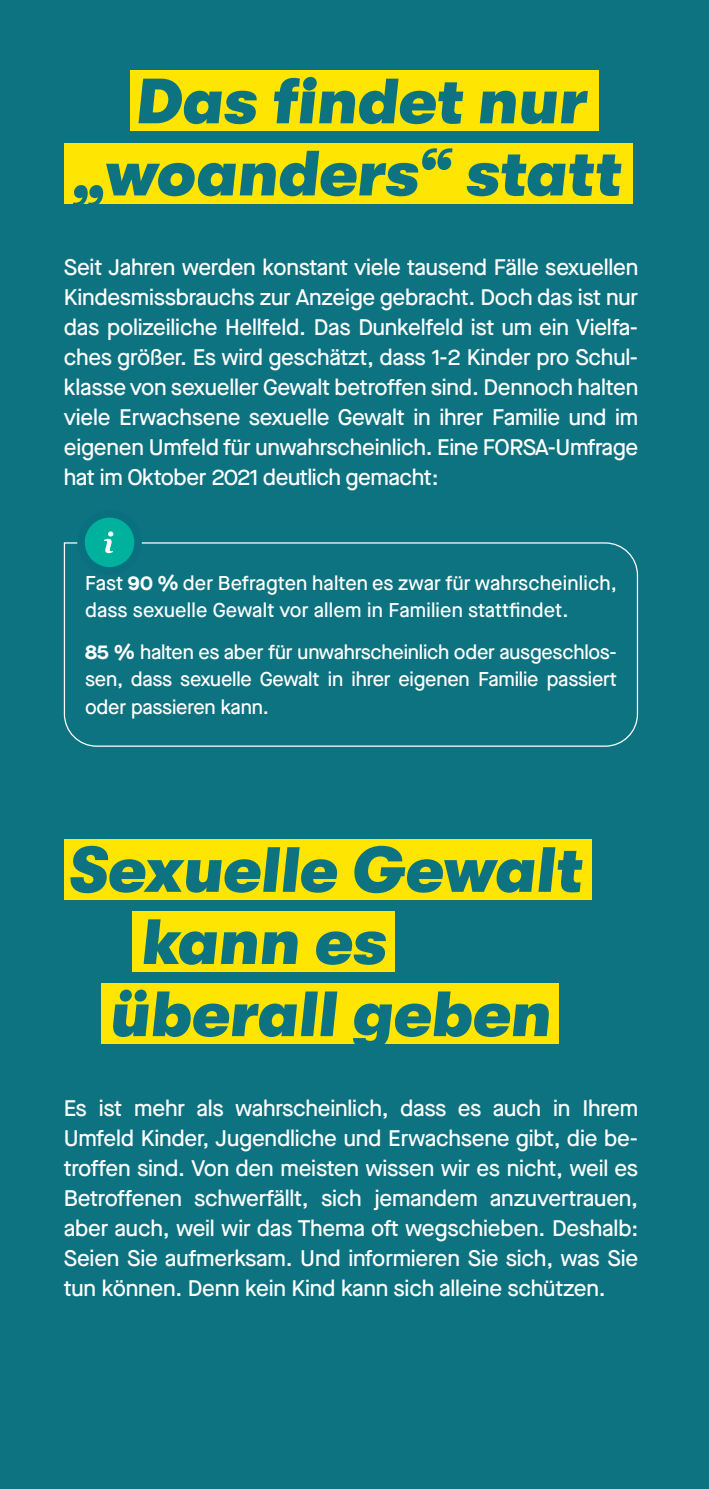
<style>
.page{position:relative;width:709px;height:1489px;background:#fff}
.page>*{position:absolute;margin:0;border:0;box-sizing:border-box;transform-origin:0 0}
.t1{font:63.75px/72px "GT Walsheim Bl Ob";color:#0e7381;text-align:center}
.t2{font:500 22.5px/30px "Maison Neue";letter-spacing:-.02em;color:#fff;text-align:justify}
.t3{font:500 20px/27.5px "Maison Neue";color:#fff}
.s1{font-weight:700}
</style>
<div class="page">
<div style="left:0;top:0;width:709px;height:1488px;background:#0e7381"></div>
<div style="left:130px;top:71px;width:469px;height:60px;background:#ffe501"></div>
<div style="left:64px;top:143px;width:568px;height:60px;background:#ffe501"></div>
<div style="left:133px;top:911px;width:262px;height:60px;background:#ffe501"></div>
<div style="left:64px;top:839px;width:527px;height:60px;background:#ffe501"></div>
<div style="left:101px;top:983px;width:458px;height:60px;background:#ffe501"></div>
<svg style="left:63px;top:542px;width:575px;height:205px"></svg>
<div style="left:81px;top:514px;width:57px;height:57px;background:#00b19d;border-radius:50%"></div>
<div style="left:77px;top:510px;width:65px;height:64px;border:8px solid #097080;border-radius:50%"></div>
<svg style="left:104px;top:531px;width:9px;height:22px"></svg>
<h2 class="t1" style="left:71px;top:65px;width:550px">Das findet nur „woanders“ statt</h2>
<p class="t2" style="left:64px;top:252px;width:576px">Seit Jahren werden konstant viele tausend Fälle sexuellen Kindesmissbrauchs zur Anzeige gebracht. Doch das ist nur das polizeiliche Hellfeld. Das Dunkelfeld ist um ein Vielfa&shy;ches größer. Es wird geschätzt, dass 1-2 Kinder pro Schul&shy;klasse von sexueller Gewalt betroffen sind. Dennoch halten viele Erwachsene sexuelle Gewalt in ihrer Familie und im eigenen Umfeld für unwahrscheinlich. Eine FORSA-Umfrage hat im Oktober 2021 deutlich gemacht:</p>
<p class="t3" style="left:85px;top:568px;width:533px">Fast <span class="s1">90 %</span> der Befragten halten es zwar für wahrscheinlich, dass sexuelle Gewalt vor allem in Familien stattfindet.</p>
<p class="t3" style="left:85px;top:638px;width:533px;text-align:justify"><span class="s1">85 %</span> halten es aber für unwahrscheinlich oder ausgeschlos&shy;sen, dass sexuelle Gewalt in ihrer eigenen Familie passiert oder passieren kann.</p>
<h2 class="t1" style="left:68px;top:834px;width:514px">Sexuelle Gewalt</h2>
<h2 class="t1" style="left:140px;top:906px;width:247px">kann es</h2>
<h2 class="t1" style="left:109px;top:978px;width:442px">überall geben</h2>
<p class="t2" style="left:64px;top:1092px;width:576px">Es ist mehr als wahrscheinlich, dass es auch in Ihrem Umfeld Kinder, Jugendliche und Erwachsene gibt, die be&shy;troffen sind. Von den meisten wissen wir es nicht, weil es Betroffenen schwerfällt, sich jemandem anzuvertrauen, aber auch, weil wir das Thema oft wegschieben. Deshalb:<br>Seien Sie aufmerksam. Und informieren Sie sich, was Sie tun können. Denn kein Kind kann sich alleine schützen.</p>
</div>
